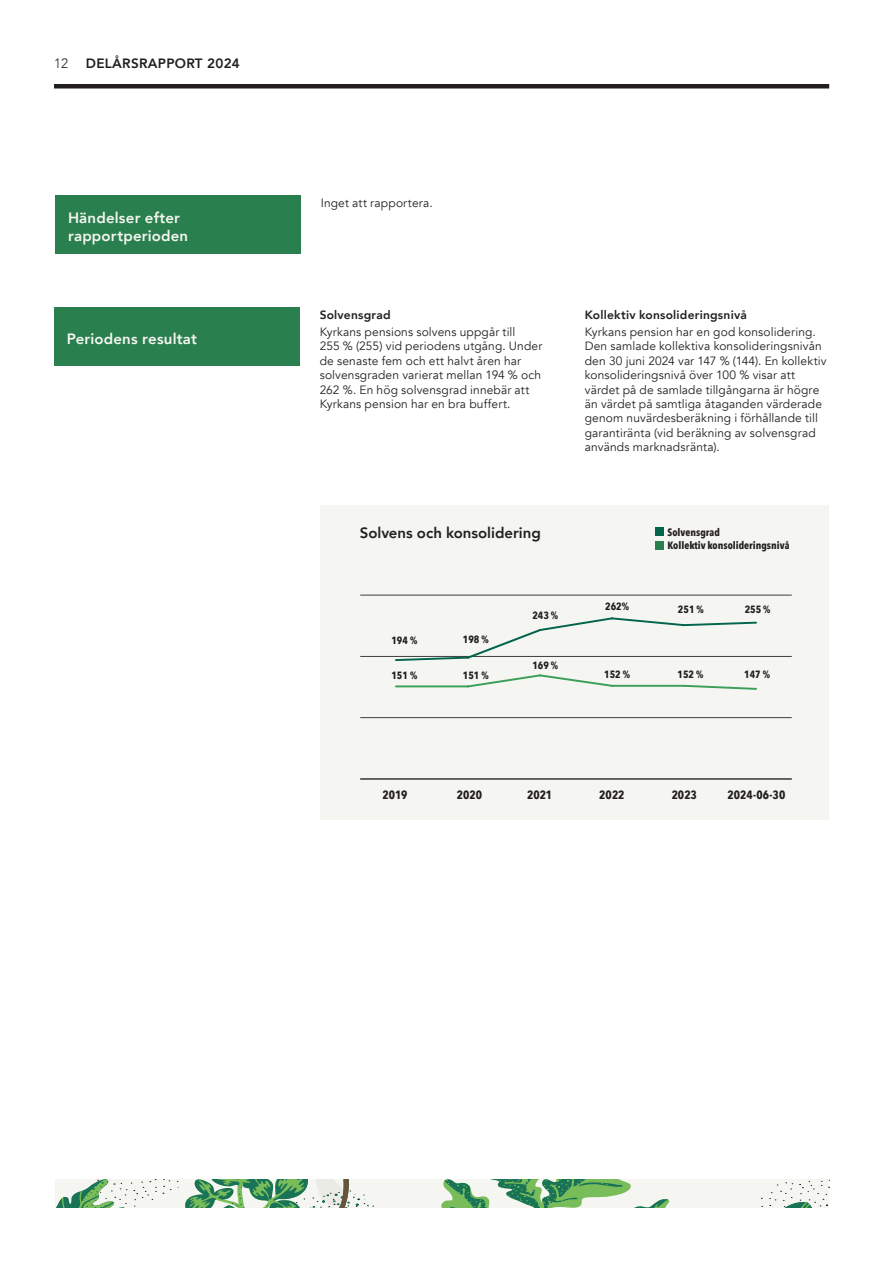
<style>
.page{position:relative;width:893px;height:1263px;background:#fff}
.page>*{position:absolute;margin:0;border:0;box-sizing:border-box;transform-origin:0 0}
.Rubrik_10_punkter_vit{font:800 15px/18px "Avenir";letter-spacing:.015em;color:#f5f6f1}
.t1{font:800 15px "Avenir";color:#231f20}
.t2{font:800 13.5px "Avenir";letter-spacing:.02em;color:#231f20}
.t3{font:300 13.5px "Avenir";color:#231f20}
.Brödtext_Avenir{font:12px/14.4px "Avenir";letter-spacing:.01em;color:#231f20}
.Brödtext_avenir___3_mm{font:12px/14.4px "Avenir";letter-spacing:.01em;color:#231f20}
.Mellanrubrik_Avenir_gemen{font:800 12px "Avenir";letter-spacing:.02em;color:#231f20}
.t4{font:700 12px "Avenir Next Condensed";color:#231f20}
.t5{font:700 10.5px "Avenir Next Condensed";color:#231f20}
.t6{font:9.3px "Myriad Pro";color:#231f20;scale:1.33 1}
</style>
<div class="page">
<div style="left:54px;top:84px;width:775px;height:5px;background:#231f20"></div>
<svg style="left:55px;top:1179px;width:774px;height:29px;fill:#f5f6f1"></svg>
<div style="left:55px;top:195px;width:245px;height:59px;background:#297f4d"></div>
<div style="left:54px;top:307px;width:245px;height:59px;background:#297f4d"></div>
<div style="left:320px;top:505px;width:508px;height:315px;background:#f5f6f1"></div>
<div style="left:655px;top:542px;width:8px;height:8px;background:#297f4d"></div>
<div style="left:655px;top:527px;width:8px;height:9px;background:#03654c"></div>
<hr style="left:360px;top:779px;width:432px;height:1px;background:#231f20">
<hr style="left:360px;top:717px;width:432px;height:1px;background:#231f20">
<hr style="left:360px;top:656px;width:432px;height:1px;background:#231f20">
<hr style="left:360px;top:595px;width:432px;height:1px;background:#231f20">
<hr style="left:396px;top:685px;width:72px;height:2px;background:#3a9f59">
<svg style="left:465px;top:674px;width:150px;height:14px"></svg>
<hr style="left:612px;top:685px;width:72px;height:2px;background:#3a9f59">
<svg style="left:681px;top:684px;width:76px;height:6px"></svg>
<svg style="left:393px;top:617px;width:365px;height:44px"></svg>
<p class="t3" style="left:54px;top:55px;width:16px">12</p>
<p class="t2" style="left:86px;top:52px;width:156px">DELÅRSRAPPORT 2024</p>
<h2 class="Rubrik_10_punkter_vit" style="left:68px;top:209px;width:122px">Händelser efter rapportperioden</h2>
<h2 class="Rubrik_10_punkter_vit" style="left:67px;top:330px;width:132px">Periodens resultat</h2>
<p class="Brödtext_Avenir" style="left:321px;top:196px;width:113px">Inget att rapportera.</p>
<h3 class="Mellanrubrik_Avenir_gemen" style="left:320px;top:306px;width:72px">Solvensgrad</h3>
<p class="Brödtext_avenir___3_mm" style="left:320px;top:325px;width:224px">Kyrkans pensions solvens uppgår till<br>255 % (255) vid periodens utgång. Under de senaste fem och ett halvt åren har solvensgraden varierat mellan 194 % och 262 %. En hög solvensgrad innebär att Kyrkans pension har en bra buffert.</p>
<h3 class="Mellanrubrik_Avenir_gemen" style="left:585px;top:306px;width:164px">Kollektiv konsolideringsnivå</h3>
<p class="Brödtext_Avenir" style="left:585px;top:325px;width:243px">Kyrkans pension har en god konsolidering.<br>Den samlade kollektiva konsolideringsnivån den 30 juni 2024 var 147 % (144). En kollektiv konsolideringsnivå över 100 % visar att värdet på de samlade tillgångarna är högre än värdet på samtliga åtaganden värderade genom nuvärdesberäkning i förhållande till garantiränta (vid beräkning av solvensgrad används marknadsränta).</p>
<p class="t1" style="left:360px;top:521px;width:182px">Solvens och konsolidering</p>
<p class="t5" style="left:391px;top:634px;width:27px">194 %</p>
<p class="t5" style="left:463px;top:633px;width:27px">198 %</p>
<p class="t5" style="left:532px;top:609px;width:27px">243 %</p>
<p class="t5" style="left:605px;top:600px;width:25px">262%</p>
<p class="t5" style="left:668px;top:525px;width:54px">Solvensgrad</p>
<p class="t5" style="left:668px;top:539px;width:123px">Kollektiv konsolideringsnivå</p>
<p class="t5" style="left:678px;top:603px;width:27px">251 %</p>
<p class="t5" style="left:745px;top:603px;width:27px">255 %</p>
<p class="t5" style="left:532px;top:659px;width:27px">169 %</p>
<p class="t5" style="left:391px;top:669px;width:27px">151 %</p>
<p class="t5" style="left:463px;top:669px;width:27px">151 %</p>
<p class="t5" style="left:677px;top:668px;width:27px">152 %</p>
<p class="t5" style="left:604px;top:668px;width:27px">152 %</p>
<p class="t5" style="left:744px;top:668px;width:27px">147 %</p>
<p class="t6" style="left:383px;top:784px;width:21px">2019</p>
<p class="t6" style="left:455px;top:784px;width:21px">2020</p>
<p class="t6" style="left:527px;top:784px;width:21px">2021</p>
<p class="t6" style="left:599px;top:784px;width:21px">2022</p>
<p class="t6" style="left:671px;top:784px;width:21px">2023</p>
<p class="t6" style="left:726px;top:784px;width:46px">2024-06-30</p>
<p class="t4" style="left:383px;top:787px;width:26px">2019</p>
<p class="t4" style="left:457px;top:787px;width:27px">2020</p>
<p class="t4" style="left:527px;top:787px;width:27px">2021</p>
<p class="t4" style="left:599px;top:787px;width:27px">2022</p>
<p class="t4" style="left:672px;top:787px;width:27px">2023</p>
<p class="t4" style="left:727px;top:787px;width:59px">2024-06-30</p>
</div>
